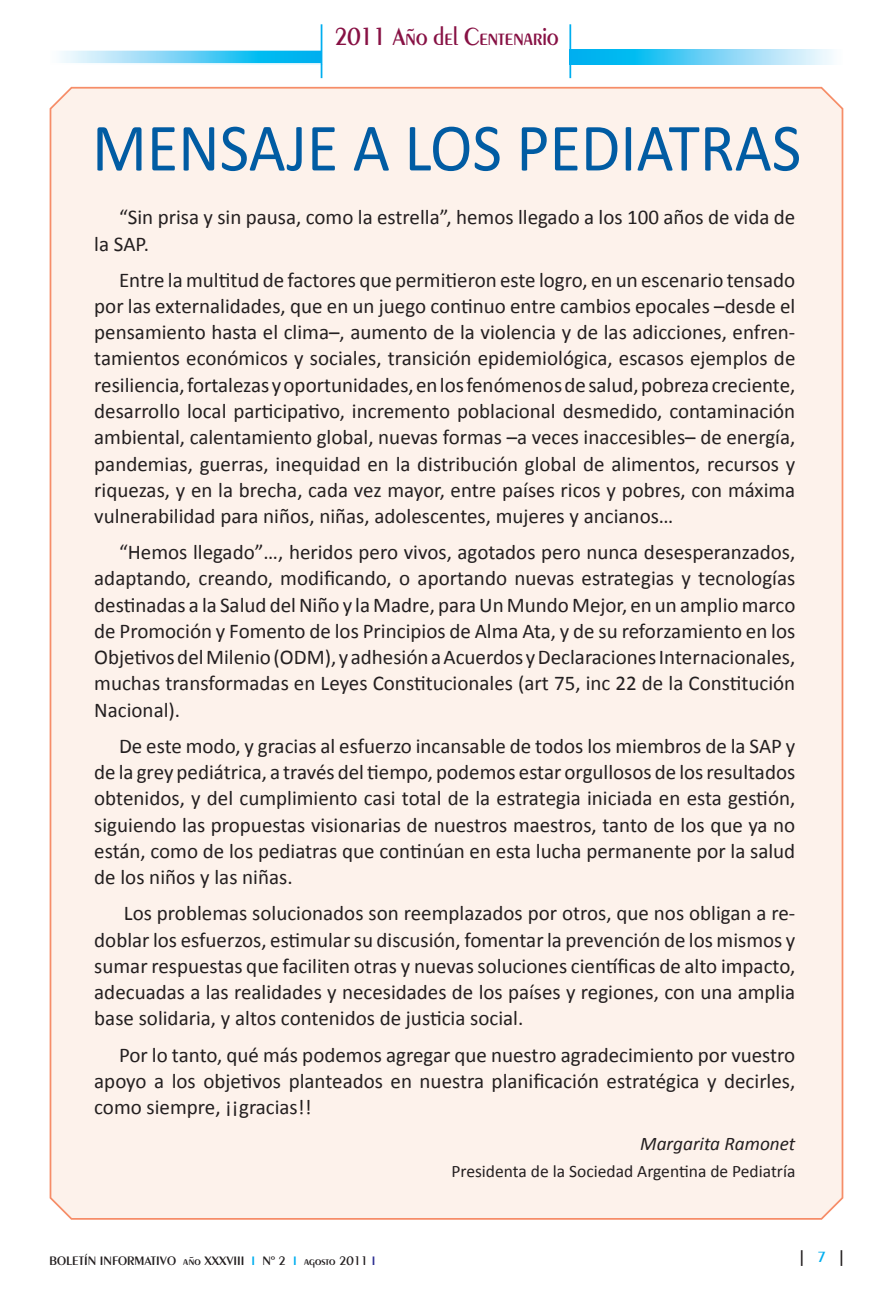
<style>
.page{position:relative;width:893px;height:1290px;background:#fff}
.page>*{position:absolute;margin:0;border:0;box-sizing:border-box;transform-origin:0 0}
.t1{font:68.25px "Calibri";color:#015ca3;scale:.94 1}
.t2{font:600 26.25px "Peignot";letter-spacing:-.01em;color:#871144;scale:.9 1}
.t3{font:21px/26.2px "Calibri";color:#231f20;text-align:justify}
.t4{font:italic 19.25px "Calibri";color:#231f20}
.t5{font:17.5px "Calibri";color:#231f20}
.t6{font:700 15.75px "Peignot";color:#231f20}
.t7{font:600 13.12px "Peignot";color:#231f20}
.s1{color:#00aeef}
.s2{color:#2e3092}
.s3{font-weight:600;color:#00aeef}
</style>
<div class="page">
<hr style="left:569px;top:24px;width:2px;height:54px;background:#00aeef">
<svg style="left:60px;top:52px;width:260px;height:10px;background:#67d1f5"></svg>
<div style="left:48px;top:49px;width:275px;height:16px;border:2px solid #fff"></div>
<svg style="left:571px;top:50px;width:262px;height:14px;background:#66d0f5"></svg>
<hr style="left:321px;top:24px;width:1px;height:54px;background:#00aeef">
<div style="left:49px;top:86px;width:795px;height:1134px;background:#fdf2eb"></div>
<p class="t2" style="left:334px;top:20px;width:250px">2011 Año del Centenario</p>
<h1 class="t1" style="left:92px;top:105px;width:756px">MENSAJE A LOS PEDIATRAS</h1>
<p class="t3" style="left:94px;top:203px;width:703px;text-indent:25px">“Sin prisa y sin pausa, como la estrella”, hemos llegado a los 100 años de vida de la SAP.</p>
<p class="t3" style="left:94px;top:266px;width:703px;text-indent:25px">Entre la multitud de factores que permitieron este logro, en un escenario tensado por las externalidades, que en un juego continuo entre cambios epocales –desde el pensamiento hasta el clima–, aumento de la violencia y de las adicciones, enfren&shy;tamientos económicos y sociales, transición epidemiológica, escasos ejemplos de resiliencia, fortalezas y oportunidades, en los fenómenos de salud, pobreza creciente, desarrollo local participativo, incremento poblacional desmedido, contaminación ambiental, calentamiento global, nuevas formas –a veces inaccesibles– de energía, pandemias, guerras, inequidad en la distribución global de alimentos, recursos y riquezas, y en la brecha, cada vez mayor, entre países ricos y pobres, con máxima vulnerabilidad para niños, niñas, adolescentes, mujeres y ancianos…</p>
<p class="t3" style="left:94px;top:538px;width:703px;text-indent:25px">“Hemos llegado”…, heridos pero vivos, agotados pero nunca desesperanzados, adaptando, creando, modificando, o aportando nuevas estrategias y tecnologías destinadas a la Salud del Niño y la Madre, para Un Mundo Mejor, en un amplio marco de Promoción y Fomento de los Principios de Alma Ata, y de su reforzamiento en los Objetivos del Milenio (ODM), y adhesión a Acuerdos y Declaraciones Internacionales, muchas transformadas en Leyes Constitucionales (art 75, inc 22 de la Constitución Nacional).</p>
<p class="t3" style="left:94px;top:732px;width:703px;text-indent:25px">De este modo, y gracias al esfuerzo incansable de todos los miembros de la SAP y de la grey pediátrica, a través del tiempo, podemos estar orgullosos de los resultados obtenidos, y del cumplimiento casi total de la estrategia iniciada en esta gestión, siguiendo las propuestas visionarias de nuestros maestros, tanto de los que ya no están, como de los pediatras que continúan en esta lucha permanente por la salud de los niños y las niñas.</p>
<p class="t3" style="left:94px;top:899px;width:703px;text-indent:30px">Los problemas solucionados son reemplazados por otros, que nos obligan a re&shy;doblar los esfuerzos, estimular su discusión, fomentar la prevención de los mismos y sumar respuestas que faciliten otras y nuevas soluciones científicas de alto impacto, adecuadas a las realidades y necesidades de los países y regiones, con una amplia base solidaria, y altos contenidos de justicia social.</p>
<p class="t3" style="left:94px;top:1040px;width:703px;text-indent:25px">Por lo tanto, qué más podemos agregar que nuestro agradecimiento por vuestro apoyo a los objetivos planteados en nuestra planificación estratégica y decirles, como siempre, ¡¡gracias!!</p>
<p class="t4" style="left:640px;top:1132px;width:157px">Margarita Ramonet</p>
<p class="t5" style="left:451px;top:1160px;width:345px">Presidenta de la Sociedad Argentina de Pediatría</p>
<p class="t7" style="left:50px;top:1252px;width:327px">BOLETÍN INFORMATIVO año XXXVIII <span class="s1">I</span> Nº 2 <span class="s1">I</span> agosto 2011 <span class="s2">I</span></p>
<p class="t6" style="left:800px;top:1248px;width:45px">| <span class="s3">7</span> |</p>
</div>
